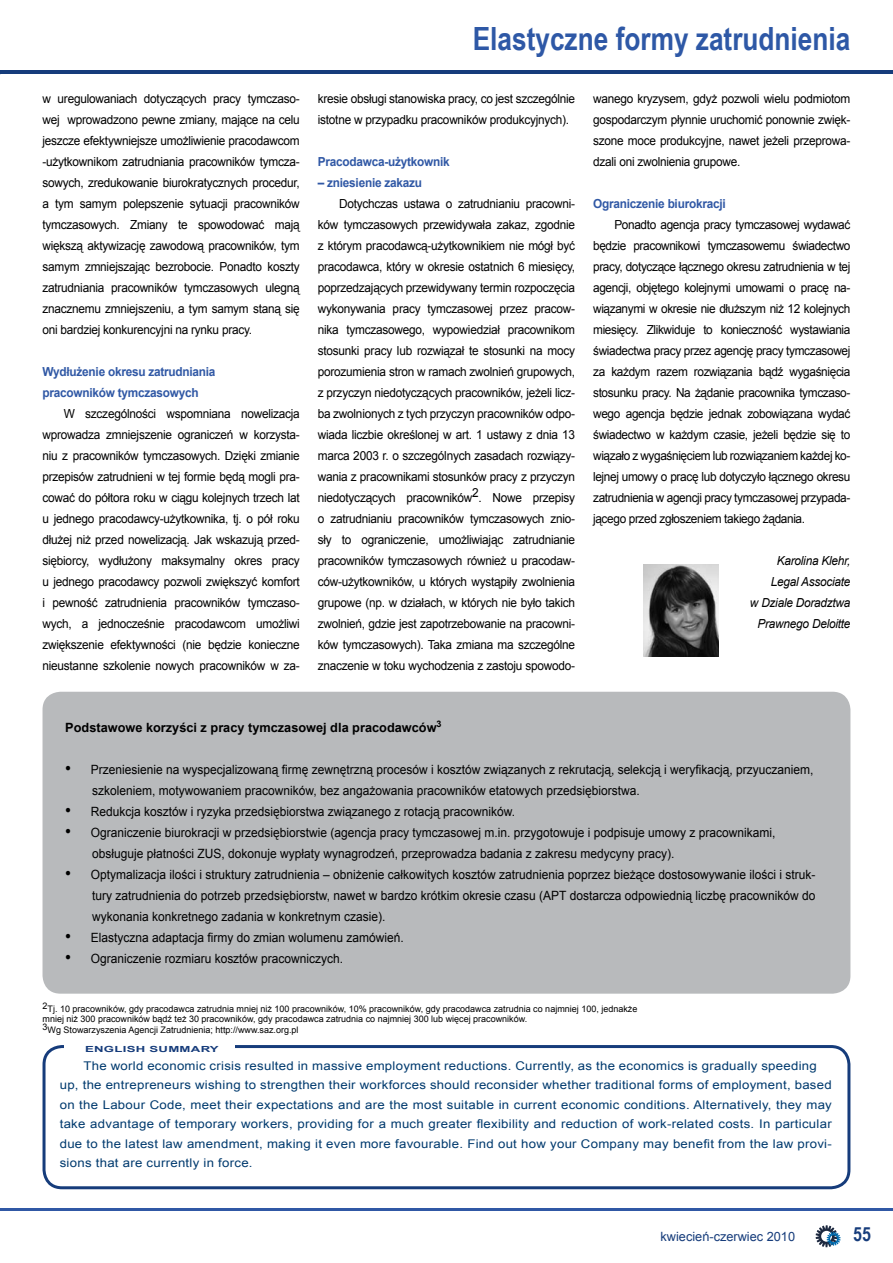
<style>
.page{position:relative;width:893px;height:1263px;background:#fff}
.page>*{position:absolute;margin:0;border:0;box-sizing:border-box;transform-origin:0 0}
.t1{font:700 31.95px "Arial Narrow";color:#2e58a6}
.t2{font:700 19.5px "Arial Narrow";color:#163c7b}
.t3{font:12.75px/21px "Arial";color:#000;scale:.94 1}
.t4{font:700 12.75px "Arial";color:#000}
.t5{font:12.75px "Arial";color:#163c7b}
.t6{font:12.45px/21px "Arial";letter-spacing:-.02em;color:#000;text-align:justify;scale:.95 1}
.t7{font:700 12.45px/21px "Arial";letter-spacing:-.02em;color:#3058a5;scale:.95 1}
.t8{font:italic 12.45px/21px "Arial";letter-spacing:-.02em;color:#000;text-align:right;scale:.95 1}
.t9{font:12px/19.5px "Arial";letter-spacing:.02em;color:#003a6e;scale:1.1 1}
.t10{font:9px/10.8px "Arial";color:#000}
.t11{font:700 8.4px "Arial";letter-spacing:.02em;color:#163c7b;scale:1.57 1}
.s1{font-family:"Times New Roman";font-size:18px}
</style>
<div class="page">
<svg style="left:816px;top:1225px;width:24px;height:22px"></svg>
<hr style="left:0;top:71px;width:893px;height:3px;background:#163c7b">
<hr style="left:0;top:1209px;width:893px;height:2px;background:#3058a5">
<div style="left:43px;top:692px;width:807px;height:302px;background:#b8babc;border-radius:18px"></div>
<div style="left:43px;top:1045px;width:807px;height:144px;border:3px solid #163c7b;border-radius:18px"></div>
<div style="left:64px;top:1037px;width:171px;height:21px;background:#fff"></div>
<img style="left:644px;top:564px;width:75px;height:92px">
<p class="t6" style="left:43px;top:88px;width:272px">w uregulowaniach dotyczących pracy tymczaso&shy;wej wprowadzono pewne zmiany, mające na celu jeszcze efektywniejsze umożliwienie pracodawcom -użytkownikom zatrudniania pracowników tymcza&shy;sowych, zredukowanie biurokratycznych procedur, a tym samym polepszenie sytuacji pracowników tymczasowych. Zmiany te spowodować mają większą aktywizację zawodową pracowników, tym samym zmniejszając bezrobocie. Ponadto koszty zatrudniania pracowników tymczasowych ulegną znacznemu zmniejszeniu, a tym samym staną się oni bardziej konkurencyjni na rynku pracy.</p>
<p class="t7" style="left:43px;top:361px;width:184px">Wydłużenie okresu zatrudniania pracowników tymczasowych</p>
<p class="t6" style="left:43px;top:403px;width:272px;text-indent:21px">W szczególności wspomniana nowelizacja wprowadza zmniejszenie ograniczeń w korzysta&shy;niu z pracowników tymczasowych. Dzięki zmianie przepisów zatrudnieni w tej formie będą mogli pra&shy;cować do półtora roku w ciągu kolejnych trzech lat u jednego pracodawcy-użytkownika, tj. o pół roku dłużej niż przed nowelizacją. Jak wskazują przed&shy;siębiorcy, wydłużony maksymalny okres pracy u jednego pracodawcy pozwoli zwiększyć komfort i pewność zatrudnienia pracowników tymczaso&shy;wych, a jednocześnie pracodawcom umożliwi zwiększenie efektywności (nie będzie konieczne nieustanne szkolenie nowych pracowników w za-</p>
<h1 class="t1" style="left:473px;top:15px;width:379px">Elastyczne formy zatrudnienia</h1>
<p class="t6" style="left:318px;top:88px;width:272px">kresie obsługi stanowiska pracy, co jest szczególnie istotne w przypadku pracowników produkcyjnych).</p>
<p class="t7" style="left:318px;top:151px;width:140px">Pracodawca-użytkownik</p>
<p class="t7" style="left:318px;top:172px;width:111px">– zniesienie zakazu</p>
<p class="t6" style="left:318px;top:193px;width:272px;text-indent:21px">Dotychczas ustawa o zatrudnianiu pracowni&shy;ków tymczasowych przewidywała zakaz, zgodnie z którym pracodawcą-użytkownikiem nie mógł być pracodawca, który w okresie ostatnich 6 miesięcy, poprzedzających przewidywany termin rozpoczęcia wykonywania pracy tymczasowej przez pracow&shy;nika tymczasowego, wypowiedział pracownikom stosunki pracy lub rozwiązał te stosunki na mocy porozumienia stron w ramach zwolnień grupowych, z przyczyn niedotyczących pracowników, jeżeli licz&shy;ba zwolnionych z tych przyczyn pracowników odpo&shy;wiada liczbie określonej w art. 1 ustawy z dnia 13 marca 2003 r. o szczególnych zasadach rozwiązy&shy;wania z pracownikami stosunków pracy z przyczyn niedotyczących pracowników2. Nowe przepisy o zatrudnianiu pracowników tymczasowych znio&shy;sły to ograniczenie, umożliwiając zatrudnianie pracowników tymczasowych również u pracodaw&shy;ców-użytkowników, u których wystąpiły zwolnienia grupowe (np. w działach, w których nie było takich zwolnień, gdzie jest zapotrzebowanie na pracowni&shy;ków tymczasowych). Taka zmiana ma szczególne znaczenie w toku wychodzenia z zastoju spowodo-</p>
<p class="t6" style="left:593px;top:88px;width:272px">wanego kryzysem, gdyż pozwoli wielu podmiotom gospodarczym płynnie uruchomić ponownie zwięk&shy;szone moce produkcyjne, nawet jeżeli przeprowa&shy;dzali oni zwolnienia grupowe.</p>
<p class="t7" style="left:593px;top:193px;width:141px">Ograniczenie biurokracji</p>
<p class="t6" style="left:593px;top:214px;width:272px;text-indent:21px">Ponadto agencja pracy tymczasowej wydawać będzie pracownikowi tymczasowemu świadectwo pracy, dotyczące łącznego okresu zatrudnienia w tej agencji, objętego kolejnymi umowami o pracę na&shy;wiązanymi w okresie nie dłuższym niż 12 kolejnych miesięcy. Zlikwiduje to konieczność wystawiania świadectwa pracy przez agencję pracy tymczasowej za każdym razem rozwiązania bądź wygaśnięcia stosunku pracy. Na żądanie pracownika tymczaso&shy;wego agencja będzie jednak zobowiązana wydać świadectwo w każdym czasie, jeżeli będzie się to wiązało z wygaśnięciem lub rozwiązaniem każdej ko&shy;lejnej umowy o pracę lub dotyczyło łącznego okresu zatrudnienia w agencji pracy tymczasowej przypada&shy;jącego przed zgłoszeniem takiego żądania.</p>
<p class="t8" style="left:750px;top:550px;width:107px">Karolina Klehr,<br>Legal Associate<br>w Dziale Doradztwa<br>Prawnego Deloitte</p>
<p class="t4" style="left:65px;top:719px;width:378px">Podstawowe korzyści z pracy tymczasowej dla pracodawców<sup>3</sup></p>
<p class="t3" style="left:92px;top:759px;width:769px;text-indent:-27px"><span class="s1">•</span> Przeniesienie na wyspecjalizowaną firmę zewnętrzną procesów i kosztów związanych z rekrutacją, selekcją i weryfikacją, przyuczaniem, szkoleniem, motywowaniem pracowników, bez angażowania pracowników etatowych przedsiębiorstwa.</p>
<p class="t3" style="left:65px;top:801px;width:480px"><span class="s1">•</span> Redukcja kosztów i ryzyka przedsiębiorstwa związanego z rotacją pracowników.</p>
<p class="t3" style="left:92px;top:822px;width:728px;text-indent:-27px"><span class="s1">•</span> Ograniczenie biurokracji w przedsiębiorstwie (agencja pracy tymczasowej m.in. przygotowuje i podpisuje umowy z pracownikami, obsługuje płatności ZUS, dokonuje wypłaty wynagrodzeń, przeprowadza badania z zakresu medycyny pracy).</p>
<p class="t3" style="left:92px;top:864px;width:771px;text-align:justify;text-indent:-27px"><span class="s1">•</span> Optymalizacja ilości i struktury zatrudnienia – obniżenie całkowitych kosztów zatrudnienia poprzez bieżące dostosowywanie ilości i struk&shy;tury zatrudnienia do potrzeb przedsiębiorstw, nawet w bardzo krótkim okresie czasu (APT dostarcza odpowiednią liczbę pracowników do wykonania konkretnego zadania w konkretnym czasie).</p>
<p class="t3" style="left:65px;top:927px;width:362px"><span class="s1">•</span> Elastyczna adaptacja firmy do zmian wolumenu zamówień.</p>
<p class="t3" style="left:65px;top:948px;width:297px"><span class="s1">•</span> Ograniczenie rozmiaru kosztów pracowniczych.</p>
<p class="t10" style="left:43px;top:1003px;width:596px">2Tj. 10 pracowników, gdy pracodawca zatrudnia mniej niż 100 pracowników, 10% pracowników, gdy pracodawca zatrudnia co najmniej 100, jednakże mniej niż 300 pracowników bądź też 30 pracowników, gdy pracodawca zatrudnia co najmniej 300 lub więcej pracowników.<br>3Wg Stowarzyszenia Agencji Zatrudnienia; http://www.saz.org.pl</p>
<p class="t11" style="left:85px;top:1043px;width:87px">ENGLISH SUMMARY</p>
<p class="t9" style="left:60px;top:1056px;width:703px;text-indent:24px">The world economic crisis resulted in massive employment reductions. Currently, as the economics is gradually speeding up, the entrepreneurs wishing to strengthen their workforces should reconsider whether traditional forms of employment, based on the Labour Code, meet their expectations and are the most suitable in current economic conditions. Alternatively, they may take advantage of temporary workers, providing for a much greater flexibility and reduction of work-related costs. In particular due to the latest law amendment, making it even more favourable. Find out how your Company may benefit from the law provi&shy;sions that are currently in force.</p>
<p class="t5" style="left:660px;top:1228px;width:136px">kwiecień-czerwiec 2010</p>
<h2 class="t2" style="left:853px;top:1219px;width:19px">55</h2>
</div>
